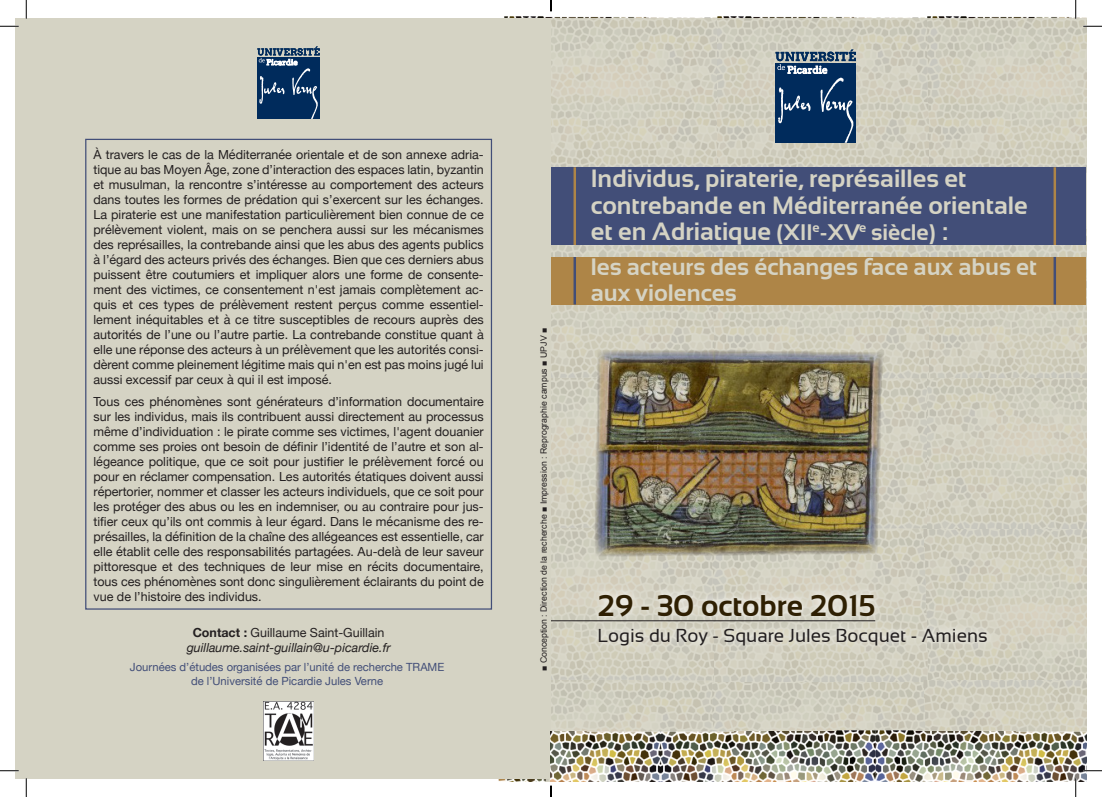
<style>
.page{position:relative;width:1102px;height:797px;background:#fff}
.page>*{position:absolute;margin:0;border:0;box-sizing:border-box;transform-origin:0 0}
.t1{font:700 30px "Sansation";color:#2f2003}
.t2{font:700 25px/26.2px "Sansation";color:#d5d3c4}
.t3{font:700 23.75px/26.2px "Sansation";color:#d5d3c4}
.t4{font:18.75px "Sansation";color:#231f20}
.t5{font:12.5px/15px "Helvetica Neue";color:#231f20;text-align:justify}
.t6{font:italic 12.5px "Helvetica Neue";color:#231f20}
.t7{font:11.25px "Helvetica Neue";color:#424e78}
.t8{font:8.75px "Arial";color:#231f20}
.s1{font-weight:700}
.s2{font-size:22.5px}
</style>
<div class="page">
<div style="left:546px;top:19px;width:540px;height:762px;background:#d5d3c4"></div>
<div style="left:566px;top:167px;width:504px;height:78px;background:#424e78"></div>
<div style="left:543px;top:167px;width:31px;height:78px;background:#424e78"></div>
<div style="left:543px;top:257px;width:31px;height:47px;background:#ae8547"></div>
<div style="left:572px;top:257px;width:498px;height:47px;background:#ae8547"></div>
<img style="left:590px;top:344px;width:295px;height:216px">
<svg style="left:775px;top:49px;width:80px;height:94px;background:#294c73"></svg>
<hr style="left:573px;top:167px;width:3px;height:78px;background:#ae8547">
<hr style="left:573px;top:257px;width:3px;height:47px;background:#424e78">
<svg style="left:590px;top:586px;width:404px;height:66px"></svg>
<div style="left:1055px;top:167px;width:30px;height:78px;background:#424e78"></div>
<div style="left:1055px;top:257px;width:30px;height:47px;background:#ae8547"></div>
<hr style="left:1053px;top:167px;width:2px;height:78px;background:#ae8547">
<hr style="left:1053px;top:257px;width:2px;height:47px;background:#424e78">
<hr style="left:514px;top:620px;width:361px;height:1px;background:#231f20">
<div style="left:16px;top:18px;width:535px;height:760px;background:#d5d3c4"></div>
<svg style="left:257px;top:46px;width:63px;height:73px;background:#2a4d74"></svg>
<img style="left:264px;top:701px;width:49px;height:59px">
<img style="left:551px;top:727px;width:535px;height:54px">
<svg style="left:0;top:25px;width:19px;height:2px"></svg>
<svg style="left:1083px;top:25px;width:18px;height:2px"></svg>
<svg style="left:0;top:770px;width:19px;height:1px"></svg>
<svg style="left:1083px;top:770px;width:18px;height:1px"></svg>
<svg style="left:25px;top:0;width:2px;height:19px"></svg>
<svg style="left:25px;top:778px;width:2px;height:19px"></svg>
<svg style="left:1074px;top:0;width:2px;height:19px"></svg>
<svg style="left:1074px;top:778px;width:2px;height:19px"></svg>
<svg style="left:550px;top:785px;width:1px;height:12px"></svg>
<p class="t5" style="left:93px;top:148px;width:392px">À travers le cas de la Méditerranée orientale et de son annexe adria&shy;tique au bas Moyen Âge, zone d’interaction des espaces latin, byzantin et musulman, la rencontre s’intéresse au comportement des acteurs dans toutes les formes de prédation qui s’exercent sur les échanges.<br>La piraterie est une manifestation particulièrement bien connue de ce prélèvement violent, mais on se penchera aussi sur les mécanismes des représailles, la contrebande ainsi que les abus des agents publics à l’égard des acteurs privés des échanges. Bien que ces derniers abus puissent être coutumiers et impliquer alors une forme de consente&shy;ment des victimes, ce consentement n'est jamais complètement ac&shy;quis et ces types de prélèvement restent perçus comme essentiel&shy;lement inéquitables et à ce titre susceptibles de recours auprès des autorités de l’une ou l’autre partie. La contrebande constitue quant à elle une réponse des acteurs à un prélèvement que les autorités consi&shy;dèrent comme pleinement légitime mais qui n'en est pas moins jugé lui aussi excessif par ceux à qui il est imposé.</p>
<p class="t5" style="left:93px;top:395px;width:392px">Tous ces phénomènes sont générateurs d’information documentaire sur les individus, mais ils contribuent aussi directement au processus même d’individuation : le pirate comme ses victimes, l'agent douanier comme ses proies ont besoin de définir l’identité de l’autre et son al&shy;légeance politique, que ce soit pour justifier le prélèvement forcé ou pour en réclamer compensation. Les autorités étatiques doivent aussi répertorier, nommer et classer les acteurs individuels, que ce soit pour les protéger des abus ou les en indemniser, ou au contraire pour jus&shy;tifier ceux qu’ils ont commis à leur égard. Dans le mécanisme des re&shy;présailles, la définition de la chaîne des allégeances est essentielle, car elle établit celle des responsabilités partagées. Au-delà de leur saveur pittoresque et des techniques de leur mise en récits documentaire, tous ces phénomènes sont donc singulièrement éclairants du point de vue de l’histoire des individus.</p>
<p class="t5" style="left:193px;top:625px;width:193px"><span class="s1">Contact :</span> Guillaume Saint-Guillain</p>
<p class="t6" style="left:187px;top:638px;width:205px">guillaume.saint-guillain@u-picardie.fr</p>
<p class="t7" style="left:130px;top:659px;width:316px">Journées d’études organisées par l’unité de recherche TRAME</p>
<p class="t7" style="left:191px;top:672px;width:194px">de l’Université de Picardie Jules Verne</p>
<p class="t8" style="left:535px;top:661px;width:345px;rotate:-90deg">■ Conception : Direction de la recherche ■ Impression : Reprographie campus ■ UPJV ■</p>
<p class="t8" style="left:538px;top:671px;width:345px;rotate:-90deg">■ Conception : Direction de la recherche ■ Impression : Reprographie campus ■ UPJV ■</p>
<p class="t2" style="left:590px;top:166px;width:438px">Individus, piraterie, représailles et contrebande en Méditerranée orientale et en Adriatique <span class="s2">(XII</span><sup>e</sup><span class="s2">-XV</span><sup>e</sup> <span class="s2">siècle)</span> :</p>
<p class="t3" style="left:590px;top:254px;width:447px">les acteurs des échanges face aux abus et aux violences</p>
<p class="t1" style="left:597px;top:588px;width:279px">29 - 30 octobre 2015</p>
<p class="t4" style="left:597px;top:624px;width:391px">Logis du Roy - Square Jules Bocquet - Amiens</p>
</div>
